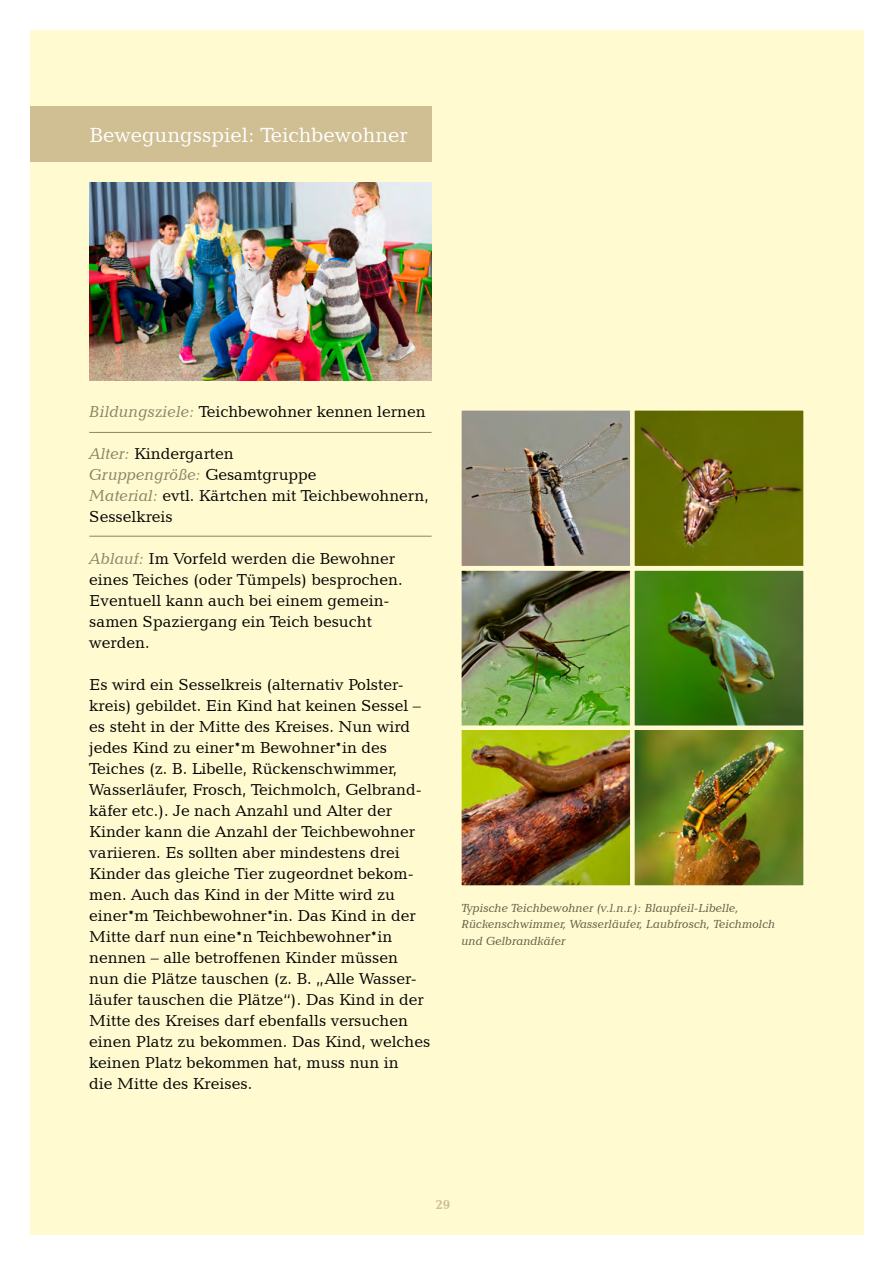
<style>
.page{position:relative;width:893px;height:1263px;background:#fff}
.page>*{position:absolute;margin:0;border:0;box-sizing:border-box;transform-origin:0 0}
.t1{font:21px "Candida BT";color:#fff}
.t2{font:16.2px/21px "Candida BT";color:#000}
.t3{font:700 13.5px "Candida BT";color:#cfbf93}
.t4{font:italic 12px/16.5px "Candida BT";color:#635c46}
.s1{font-style:italic;color:#8d8365}
</style>
<div class="page">
<div style="left:30px;top:30px;width:833px;height:1204px;background:#fffad0"></div>
<div style="left:30px;top:106px;width:402px;height:56px;background:#cfbf93"></div>
<img style="left:89px;top:183px;width:343px;height:198px">
<hr style="left:89px;top:432px;width:343px;height:1px;background:#8d8365">
<hr style="left:89px;top:536px;width:343px;height:1px;background:#8d8365">
<img style="left:462px;top:571px;width:168px;height:154px">
<div style="left:457px;top:566px;width:178px;height:164px;border:4px solid #fffad0"></div>
<img style="left:635px;top:571px;width:168px;height:154px">
<div style="left:630px;top:566px;width:178px;height:164px;border:4px solid #fffad0"></div>
<img style="left:462px;top:730px;width:168px;height:155px">
<div style="left:457px;top:725px;width:178px;height:165px;border:4px solid #fffad0"></div>
<img style="left:635px;top:730px;width:168px;height:155px">
<div style="left:630px;top:725px;width:178px;height:165px;border:4px solid #fffad0"></div>
<svg style="left:462px;top:411px;width:168px;height:154px;background:#938d81"></svg>
<div style="left:457px;top:406px;width:178px;height:164px;border:4px solid #fffad0"></div>
<svg style="left:635px;top:411px;width:168px;height:154px;background:#696d0a"></svg>
<div style="left:630px;top:406px;width:178px;height:164px;border:4px solid #fffad0"></div>
<p class="t1" style="left:89px;top:122px;width:320px">Bewegungsspiel: Teichbewohner</p>
<p class="t2" style="left:89px;top:401px;width:338px"><span class="s1">Bildungsziele:</span> Teichbewohner kennen lernen</p>
<p class="t2" style="left:89px;top:443px;width:341px"><span class="s1">Alter:</span> Kindergarten<br><span class="s1">Gruppengröße:</span> Gesamtgruppe<br><span class="s1">Material:</span> evtl. Kärtchen mit Teichbewohnern,<br>Sesselkreis</p>
<p class="t2" style="left:89px;top:548px;width:315px"><span class="s1">Ablauf:</span> Im Vorfeld werden die Bewohner eines Teiches (oder Tümpels) besprochen.<br>Eventuell kann auch bei einem gemein&shy;samen Spaziergang ein Teich besucht werden.</p>
<p class="t2" style="left:89px;top:674px;width:343px">Es wird ein Sesselkreis (alternativ Polster&shy;kreis) gebildet. Ein Kind hat keinen Sessel – es steht in der Mitte des Kreises. Nun wird jedes Kind zu einer*m Bewohner*in des Teiches (z. B. Libelle, Rückenschwimmer, Wasserläufer, Frosch, Teichmolch, Gelbrand&shy;käfer etc.). Je nach Anzahl und Alter der Kinder kann die Anzahl der Teichbewohner variieren. Es sollten aber mindestens drei Kinder das gleiche Tier zugeordnet bekom&shy;men. Auch das Kind in der Mitte wird zu einer*m Teichbewohner*in. Das Kind in der Mitte darf nun eine*n Teichbewohner*in nennen – alle betroffenen Kinder müssen nun die Plätze tauschen (z. B. „Alle Wasser&shy;läufer tauschen die Plätze“). Das Kind in der Mitte des Kreises darf ebenfalls versuchen einen Platz zu bekommen. Das Kind, welches keinen Platz bekommen hat, muss nun in<br>die Mitte des Kreises.</p>
<p class="t4" style="left:461px;top:899px;width:316px">Typische Teichbewohner (v.l.n.r.): Blaupfeil-Libelle,<br>Rückenschwimmer, Wasserläufer, Laubfrosch, Teichmolch und Gelbrandkäfer</p>
<p class="t3" style="left:435px;top:1196px;width:17px">29</p>
</div>
